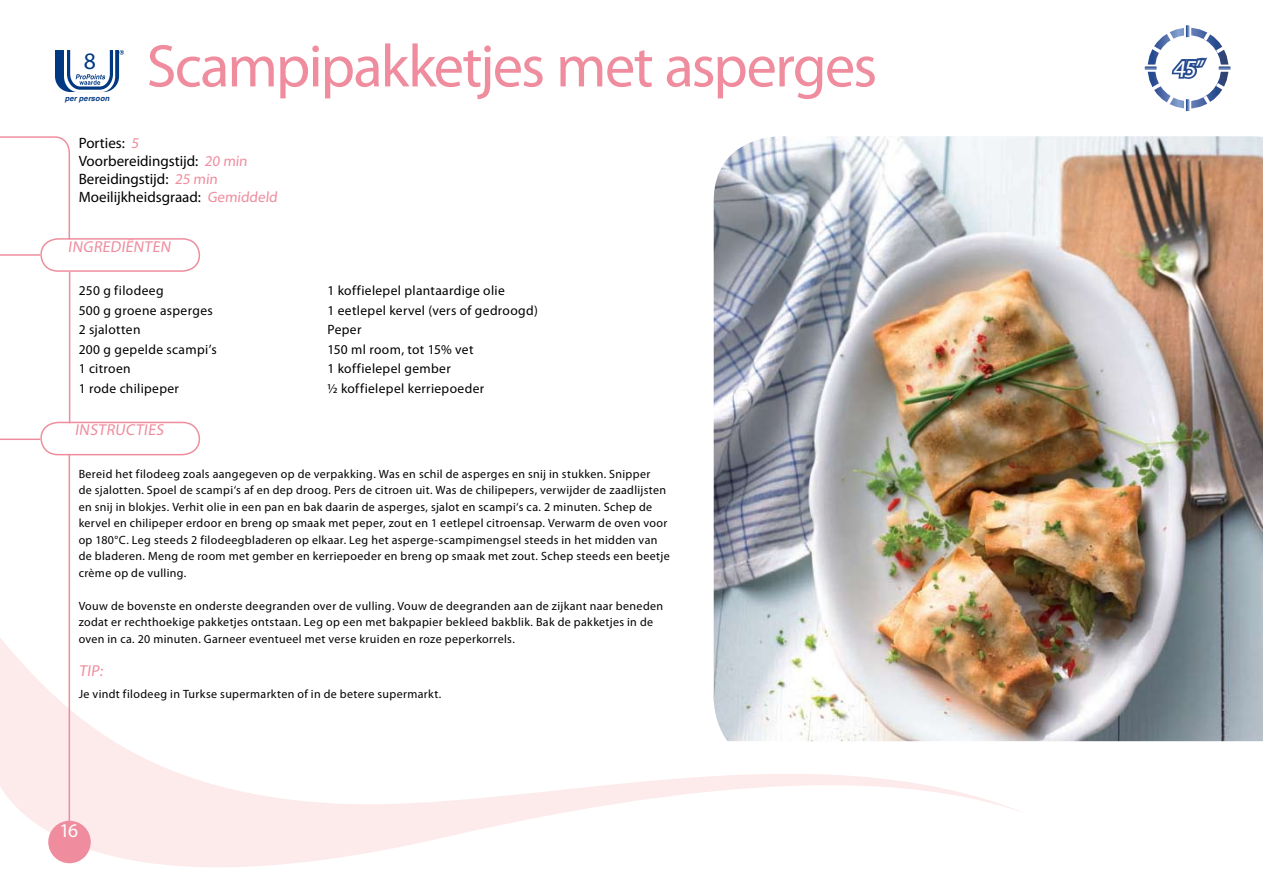
<style>
.page{position:relative;width:1263px;height:893px;background:#fff}
.page>*{position:absolute;margin:0;border:0;box-sizing:border-box;transform-origin:0 0}
.t1{font:60.6px "Myriad Pro";letter-spacing:-.03em;color:#ef8d9e}
.t2{font:24.3px "Myriad Pro";color:#fff}
.t3{font:23.7px "Myriad Pro";color:#003882}
.t4{font:19.5px "Myriad Pro";color:#fff}
.t5{font:15.9px "Myriad Pro";color:#ef8d9e}
.t6{font:15px/18px "Myriad Pro";color:#000}
.t7{font:13.5px/19.5px "Myriad Pro";letter-spacing:.025em;color:#000}
.t8{font:12px/16.5px "Myriad Pro";letter-spacing:.03em;color:#000}
.t9{font:italic 700 7.5px "Helvetica";letter-spacing:.025em;color:#003882}
.s1{color:#ef8d9e}
</style>
<div class="page">
<svg style="left:0;top:619px;width:1028px;height:248px"></svg>
<div style="left:48px;top:821px;width:43px;height:42px;background:#ef8d9e;border-radius:50%"></div>
<svg style="left:55px;top:50px;width:69px;height:42px"></svg>
<svg style="left:1144px;top:25px;width:87px;height:87px"></svg>
<svg style="left:40px;top:421px;width:161px;height:35px"></svg>
<hr style="left:0;top:439px;width:40px;height:1px;background:#ef8d9e">
<hr style="left:69px;top:272px;width:1px;height:151px;background:#ef8d9e">
<hr style="left:69px;top:454px;width:1px;height:369px;background:#ef8d9e">
<svg style="left:0;top:136px;width:201px;height:137px"></svg>
<img style="left:714px;top:136px;width:549px;height:605px">
<h1 class="t1" style="left:147px;top:29px;width:732px">Scampipakketjes met asperges</h1>
<h3 class="t3" style="left:84px;top:46px;width:14px">8</h3>
<h2 class="t2" style="left:1173px;top:54px;width:35px">45’’</h2>
<p class="t9" style="left:65px;top:92px;width:46px">per persoon</p>
<p class="t6" style="left:79px;top:133px;width:202px">Porties: <span class="s1">5<br></span>Voorbereidingstijd: <span class="s1">20 min<br></span>Bereidingstijd: <span class="s1">25 min<br></span>Moeilijkheidsgraad: <span class="s1">Gemiddeld</span></p>
<h3 class="t5" style="left:68px;top:236px;width:25px">Ingredi</h3>
<h3 class="t5" style="left:125px;top:236px;width:50px">ënten</h3>
<p class="t7" style="left:79px;top:281px;width:140px">250 g filodeeg<br>500 g groene asperges<br>2 sjalotten<br>200 g gepelde scampi’s<br>1 citroen<br>1 rode chilipeper</p>
<h3 class="t5" style="left:75px;top:420px;width:77px">Instructies</h3>
<p class="t7" style="left:327px;top:281px;width:212px">1 koffielepel plantaardige olie<br>1 eetlepel kervel (vers of gedroogd)<br>Peper<br>150 ml room, tot 15% vet<br>1 koffielepel gember<br>½ koffielepel kerriepoeder</p>
<p class="t8" style="left:79px;top:465px;width:592px">Bereid het filodeeg zoals aangegeven op de verpakking. Was en schil de asperges en snij in stukken. Snipper<br>de sjalotten. Spoel de scampi‘s af en dep droog. Pers de citroen uit. Was de chilipepers, verwijder de zaadlijsten en snij in blokjes. Verhit olie in een pan en bak daarin de asperges, sjalot en scampi‘s ca. 2 minuten. Schep de kervel en chilipeper erdoor en breng op smaak met peper, zout en 1 eetlepel citroensap. Verwarm de oven voor op 180°C. Leg steeds 2 filodeegbladeren op elkaar. Leg het asperge-scampimengsel steeds in het midden van de bladeren. Meng de room met gember en kerriepoeder en breng op smaak met zout. Schep steeds een beetje crème op de vulling.</p>
<p class="t8" style="left:79px;top:597px;width:586px">Vouw de bovenste en onderste deegranden over de vulling. Vouw de deegranden aan de zijkant naar beneden zodat er rechthoekige pakketjes ontstaan. Leg op een met bakpapier bekleed bakblik. Bak de pakketjes in de oven in ca. 20 minuten. Garneer eventueel met verse kruiden en roze peperkorrels.</p>
<h3 class="t5" style="left:79px;top:661px;width:28px">Tip:</h3>
<p class="t8" style="left:79px;top:686px;width:364px">Je vindt filodeeg in Turkse supermarkten of in de betere supermarkt.</p>
<h3 class="t4" style="left:59px;top:819px;width:20px">16</h3>
</div>
